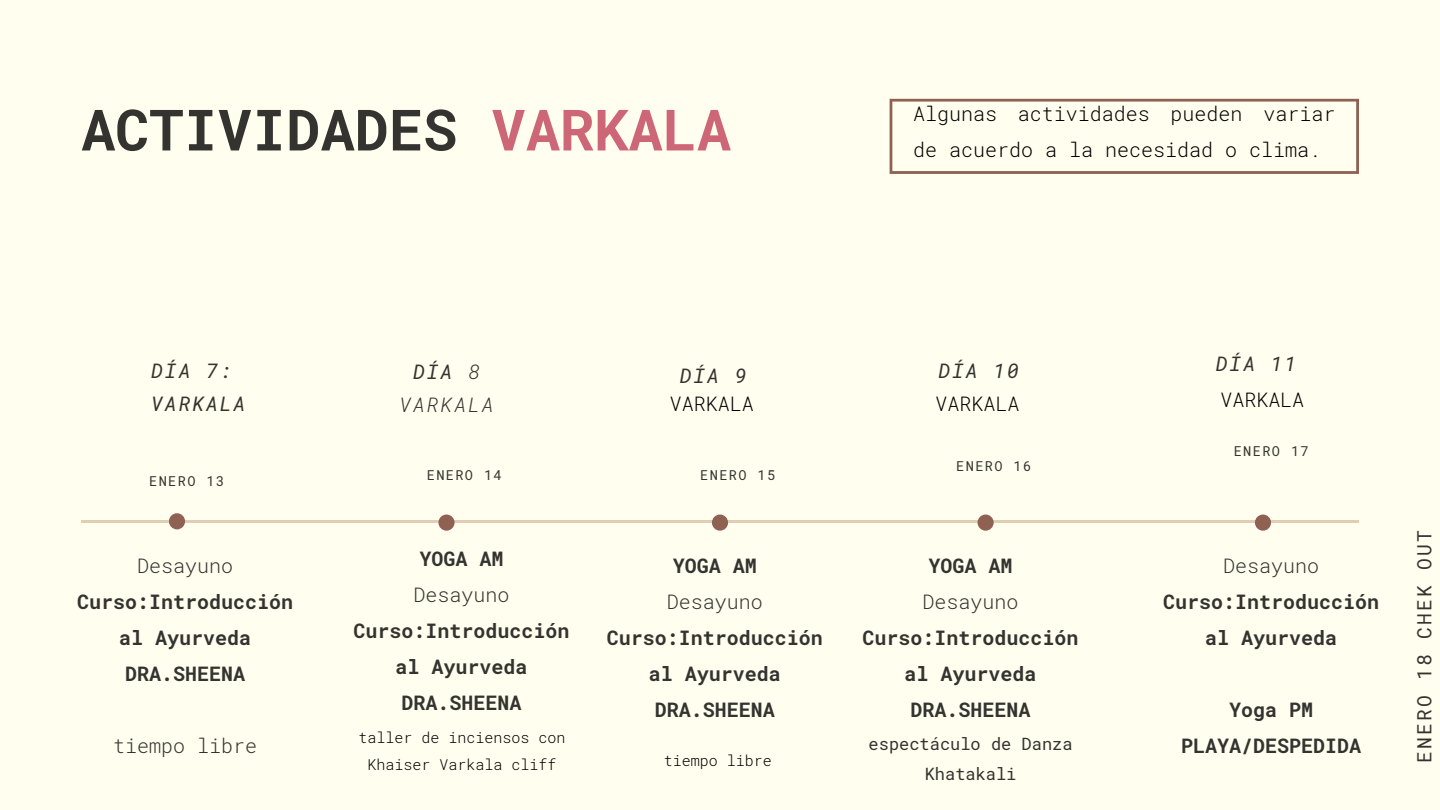
<style>
.page{position:relative;width:1440px;height:810px;background:#fffeef}
.page>*{position:absolute;margin:0;border:0;box-sizing:border-box;transform-origin:0 0}
.t1{font:700 57px "Roboto Mono";color:#343330}
.t2{font:700 20px/36px "Roboto Mono";color:#343330;text-align:center}
.t3{font:300 20px/36px "Roboto Mono";color:#000}
.t4{font:300 20px "Roboto Mono";color:#343330}
.t5{font:italic 20px/33px "Roboto Mono";letter-spacing:.1em;color:#343330}
.t6{font:italic 300 20px/33px "Roboto Mono";letter-spacing:.1em;color:#343330;text-align:center}
.t7{font:19.7px "Roboto Mono";letter-spacing:.1em;color:#343330}
.t8{font:17px/30.8px "Roboto Mono";color:#343330;text-align:center}
.t9{font:300 15px/27px "Roboto Mono";color:#000;text-align:center}
.t10{font:13.7px "Roboto Mono";letter-spacing:.1em;color:#343330}
.s1{color:#cd6777}
.s2{font-weight:400}
</style>
<div class="page">
<hr style="left:81px;top:520px;width:1278px;height:2px;background:#b07d53">
<div style="left:169px;top:513px;width:16px;height:16px;background:#8f6152;border-radius:50%"></div>
<div style="left:438px;top:515px;width:17px;height:16px;background:#8f6152;border-radius:50%"></div>
<div style="left:712px;top:515px;width:16px;height:16px;background:#8f6152;border-radius:50%"></div>
<div style="left:978px;top:515px;width:16px;height:16px;background:#8f6152;border-radius:50%"></div>
<div style="left:1255px;top:515px;width:16px;height:16px;background:#8f6152;border-radius:50%"></div>
<svg style="left:890px;top:99px;width:469px;height:75px"></svg>
<h1 class="t1" style="left:81px;top:91px;width:651px">ACTIVIDADES <span class="s1">VARKALA</span></h1>
<p class="t3" style="left:913px;top:95px;width:424px">Algunas actividades pueden variar de acuerdo a la necesidad o clima.</p>
<p class="t5" style="left:151px;top:353px;width:96px">DÍA 7:<br>VARKALA</p>
<p class="t6" style="left:399px;top:354px;width:96px"><span class="s2">DÍA</span> 8<br>VARKALA</p>
<p class="t5" style="left:680px;top:359px;width:68px">DÍA 9</p>
<p class="t5" style="left:939px;top:353px;width:82px">DÍA 10</p>
<p class="t5" style="left:1216px;top:347px;width:82px">DÍA 11</p>
<p class="t3" style="left:670px;top:385px;width:85px">VARKALA</p>
<p class="t3" style="left:936px;top:385px;width:85px">VARKALA</p>
<p class="t3" style="left:1220px;top:381px;width:85px">VARKALA</p>
<p class="t10" style="left:149px;top:472px;width:77px">ENERO 13</p>
<p class="t4" style="left:137px;top:552px;width:97px">Desayuno</p>
<p class="t2" style="left:77px;top:584px;width:217px">Curso:Introducción al Ayurveda<br>DRA.SHEENA</p>
<p class="t4" style="left:113px;top:732px;width:145px">tiempo libre</p>
<p class="t10" style="left:427px;top:465px;width:77px">ENERO 14</p>
<p class="t10" style="left:700px;top:465px;width:77px">ENERO 15</p>
<p class="t2" style="left:419px;top:540px;width:85px">YOGA AM</p>
<p class="t4" style="left:413px;top:581px;width:97px">Desayuno</p>
<p class="t2" style="left:353px;top:612px;width:217px">Curso:Introducción al Ayurveda<br>DRA.SHEENA</p>
<p class="t9" style="left:359px;top:724px;width:208px">taller de inciensos con<br>Khaiser Varkala cliff</p>
<p class="t2" style="left:673px;top:548px;width:85px">YOGA AM</p>
<p class="t4" style="left:667px;top:588px;width:97px">Desayuno</p>
<p class="t2" style="left:607px;top:620px;width:217px">Curso:Introducción al Ayurveda<br>DRA.SHEENA</p>
<p class="t9" style="left:664px;top:746px;width:109px">tiempo libre</p>
<p class="t10" style="left:956px;top:456px;width:77px">ENERO 16</p>
<p class="t2" style="left:929px;top:548px;width:85px">YOGA AM</p>
<p class="t4" style="left:923px;top:588px;width:97px">Desayuno</p>
<p class="t2" style="left:863px;top:620px;width:217px">Curso:Introducción al Ayurveda<br>DRA.SHEENA</p>
<p class="t8" style="left:869px;top:728px;width:205px">espectáculo de Danza<br>Khatakali</p>
<p class="t10" style="left:1234px;top:442px;width:77px">ENERO 17</p>
<p class="t4" style="left:1223px;top:552px;width:97px">Desayuno</p>
<p class="t2" style="left:1163px;top:584px;width:217px">Curso:Introducción al Ayurveda</p>
<p class="t2" style="left:1181px;top:692px;width:181px">Yoga PM<br>PLAYA/DESPEDIDA</p>
<p class="t7" style="left:1411px;top:763px;width:233px;rotate:-90deg">ENERO 18 CHEK OUT</p>
</div>
